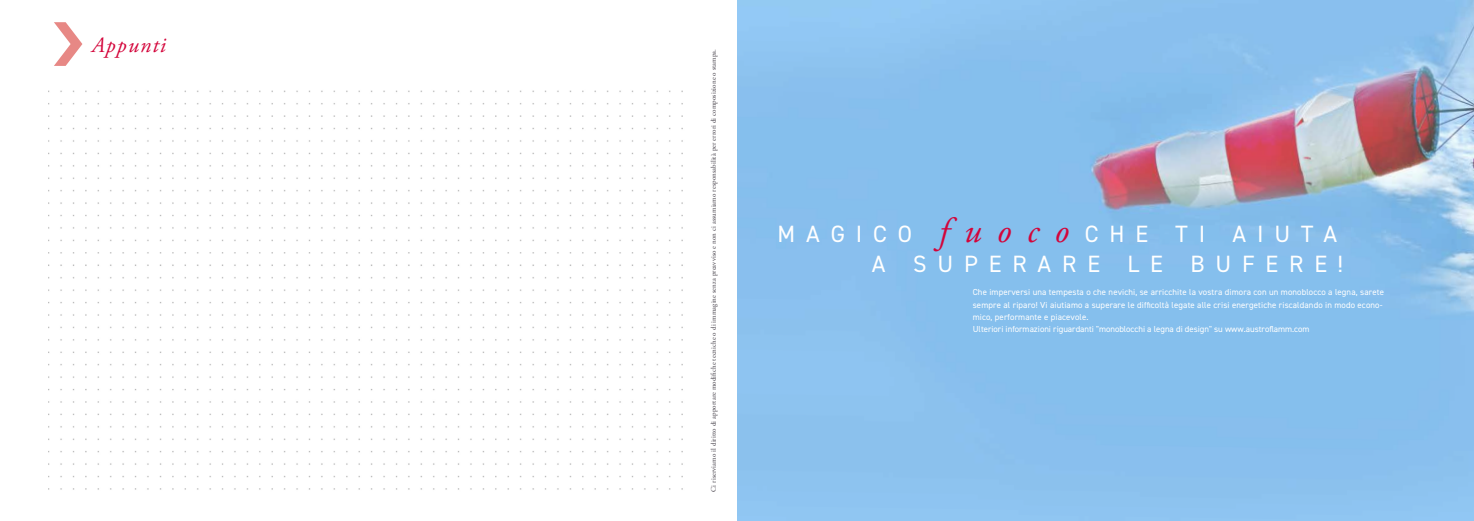
<style>
.page{position:relative;width:1474px;height:521px;background:#fff}
.page>*{position:absolute;margin:0;border:0;box-sizing:border-box;transform-origin:0 0}
.t1{font:23.62px/30.6px "DIN2014";letter-spacing:.46em;color:#fff;text-align:right}
.t2{font:italic 21.88px "Adobe Garamond Pro";letter-spacing:.06em;color:#d3043a}
.t3{font:8.75px/12.2px "DIN2014";letter-spacing:.015em;color:#fff}
.t4{font:7px "Adobe Garamond Pro";letter-spacing:.015em;color:#433e47}
.s1{font-family:"Adobe Garamond Pro";font-style:italic;font-size:35px;color:#d3043a}
</style>
<div class="page">
<img style="left:737px;top:0;width:736px;height:521px">
<img style="left:48px;top:90px;width:635px;height:400px">
<h2 class="t2" style="left:92px;top:32px;width:76px">Appunti</h2>
<p class="t4" style="left:709px;top:491px;width:444px;rotate:-90deg">Ci riserviamo il diritto di apportare modifiche tecniche o di immagine senza preavviso e non ci assumiamo responsabilità per errori di composizione o stampa.</p>
<h1 class="t1" style="left:777px;top:218px;width:567px">MAGICO <span class="s1">fuoco</span> CHE TI AIUTA<br>A SUPERARE LE BUFERE!</h1>
<p class="t3" style="left:972px;top:286px;width:413px">Che imperversi una tempesta o che nevichi, se arricchite la vostra dimora con un monoblocco a legna, sarete sempre al riparo! Vi aiutiamo a superare le difficoltà legate alle crisi energetiche riscaldando in modo econo&shy;mico, performante e piacevole.<br>Ulteriori informazioni riguardanti "monoblocchi a legna di design" su www.austroflamm.com</p>
</div>
